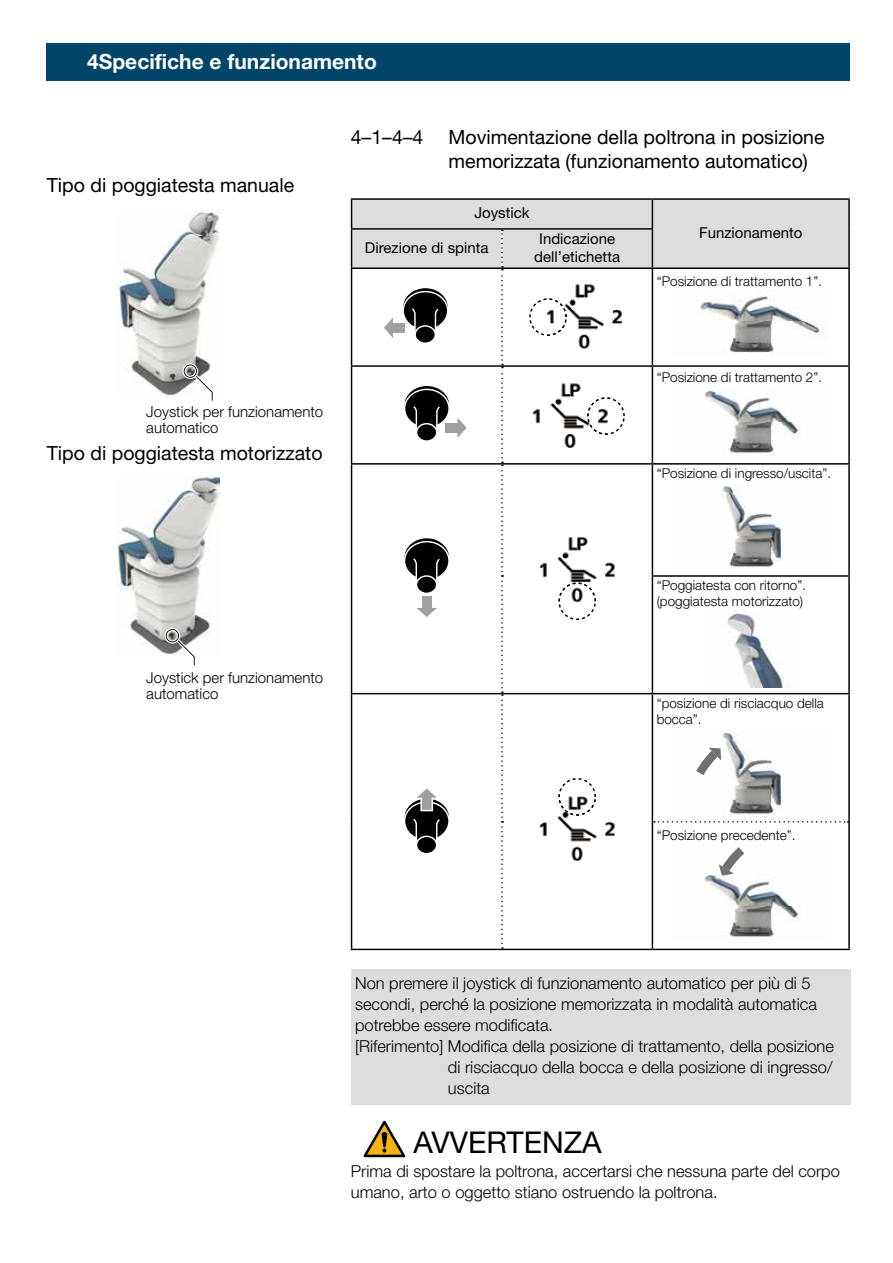
<style>
.page{position:relative;width:893px;height:1263px;background:#fff}
.page>*{position:absolute;margin:0;border:0;box-sizing:border-box;transform-origin:0 0}
.t1{font:30px "Helvetica Neue LT Pro";color:#000}
.t2{font:21px "Helvetica Neue LT Pro Bd 2";color:#fff}
.t3{font:19.5px/24px "Helvetica Neue LT Pro";color:#000}
.t4{font:300 16.5px/21px "Helvetica Neue LT Pro";color:#000}
.t5{font:300 15px/16.5px "Helvetica Neue LT Pro";color:#000}
.t6{font:15px/18px "Helvetica Neue LT Pro";color:#000;text-align:center}
.t7{font:300 13.5px/16.5px "Helvetica Neue LT Pro";color:#000}
</style>
<div class="page">
<div style="left:47px;top:43px;width:803px;height:38px;background:#004467"></div>
<hr style="left:351px;top:198px;width:151px;height:2px;background:#000">
<hr style="left:502px;top:198px;width:150px;height:2px;background:#000">
<hr style="left:652px;top:198px;width:198px;height:2px;background:#000">
<hr style="left:848px;top:200px;width:2px;height:29px;background:#000">
<hr style="left:848px;top:229px;width:2px;height:38px;background:#000">
<hr style="left:652px;top:267px;width:198px;height:2px;background:#000">
<hr style="left:848px;top:269px;width:2px;height:96px;background:#000">
<hr style="left:652px;top:365px;width:198px;height:2px;background:#000">
<hr style="left:848px;top:367px;width:2px;height:96px;background:#000">
<hr style="left:652px;top:463px;width:198px;height:2px;background:#000">
<hr style="left:848px;top:465px;width:2px;height:110px;background:#000">
<hr style="left:652px;top:575px;width:198px;height:2px;background:#000">
<hr style="left:848px;top:577px;width:2px;height:116px;background:#000">
<hr style="left:351px;top:949px;width:151px;height:1px;background:#000">
<hr style="left:502px;top:949px;width:150px;height:1px;background:#000">
<hr style="left:652px;top:693px;width:198px;height:1px;background:#000">
<hr style="left:848px;top:694px;width:2px;height:128px;background:#000">
<hr style="left:848px;top:822px;width:2px;height:127px;background:#000">
<hr style="left:652px;top:949px;width:198px;height:1px;background:#000">
<svg style="left:351px;top:199px;width:498px;height:750px"></svg>
<div style="left:351px;top:969px;width:499px;height:136px;background:#dcdddd"></div>
<svg style="left:364px;top:1121px;width:41px;height:36px"></svg>
<img style="left:117px;top:211px;width:103px;height:184px">
<svg style="left:182px;top:363px;width:32px;height:38px"></svg>
<img style="left:116px;top:474px;width:103px;height:179px">
<svg style="left:165px;top:628px;width:31px;height:38px"></svg>
<p class="t2" style="left:87px;top:48px;width:291px">4Specifiche e funzionamento</p>
<p class="t3" style="left:47px;top:173px;width:249px">Tipo di poggiatesta manuale</p>
<p class="t3" style="left:351px;top:125px;width:74px">4–1–4–4</p>
<p class="t3" style="left:449px;top:125px;width:377px">Movimentazione della poltrona in posizione memorizzata (funzionamento automatico)</p>
<p class="t6" style="left:474px;top:204px;width:57px">Joystick</p>
<p class="t6" style="left:365px;top:238px;width:125px">Direzione di spinta</p>
<p class="t6" style="left:534px;top:229px;width:87px">Indicazione dell’etichetta</p>
<p class="t6" style="left:699px;top:223px;width:105px">Funzionamento</p>
<p class="t7" style="left:657px;top:273px;width:167px">“Posizione di trattamento 1”.</p>
<p class="t5" style="left:146px;top:403px;width:178px">Joystick per funzionamento automatico</p>
<p class="t3" style="left:47px;top:440px;width:277px">Tipo di poggiatesta motorizzato</p>
<p class="t7" style="left:657px;top:369px;width:167px">“Posizione di trattamento 2”.</p>
<p class="t7" style="left:657px;top:464px;width:176px">“Posizione di ingresso/uscita”.</p>
<p class="t5" style="left:146px;top:669px;width:178px">Joystick per funzionamento automatico</p>
<p class="t7" style="left:657px;top:576px;width:151px">“Poggiatesta con ritorno”. (poggiatesta motorizzato)</p>
<p class="t7" style="left:657px;top:694px;width:169px">“posizione di risciacquo della bocca”.</p>
<p class="t7" style="left:657px;top:826px;width:140px">“Posizione precedente”.</p>
<p class="t4" style="left:355px;top:972px;width:457px">Non premere il joystick di funzionamento automatico per più di 5</p>
<p class="t4" style="left:355px;top:993px;width:463px">secondi, perché la posizione memorizzata in modalità automatica</p>
<p class="t4" style="left:355px;top:1014px;width:200px">potrebbe essere modificata.</p>
<p class="t4" style="left:355px;top:1035px;width:480px">[Riferimento] Modifica della posizione di trattamento, della posizione</p>
<p class="t4" style="left:448px;top:1056px;width:386px">di risciacquo della bocca e della posizione di ingresso/</p>
<p class="t4" style="left:448px;top:1077px;width:43px">uscita</p>
<h1 class="t1" style="left:414px;top:1123px;width:190px">AVVERTENZA</h1>
<p class="t4" style="left:351px;top:1161px;width:491px">Prima di spostare la poltrona, accertarsi che nessuna parte del corpo umano, arto o oggetto stiano ostruendo la poltrona.</p>
</div>
